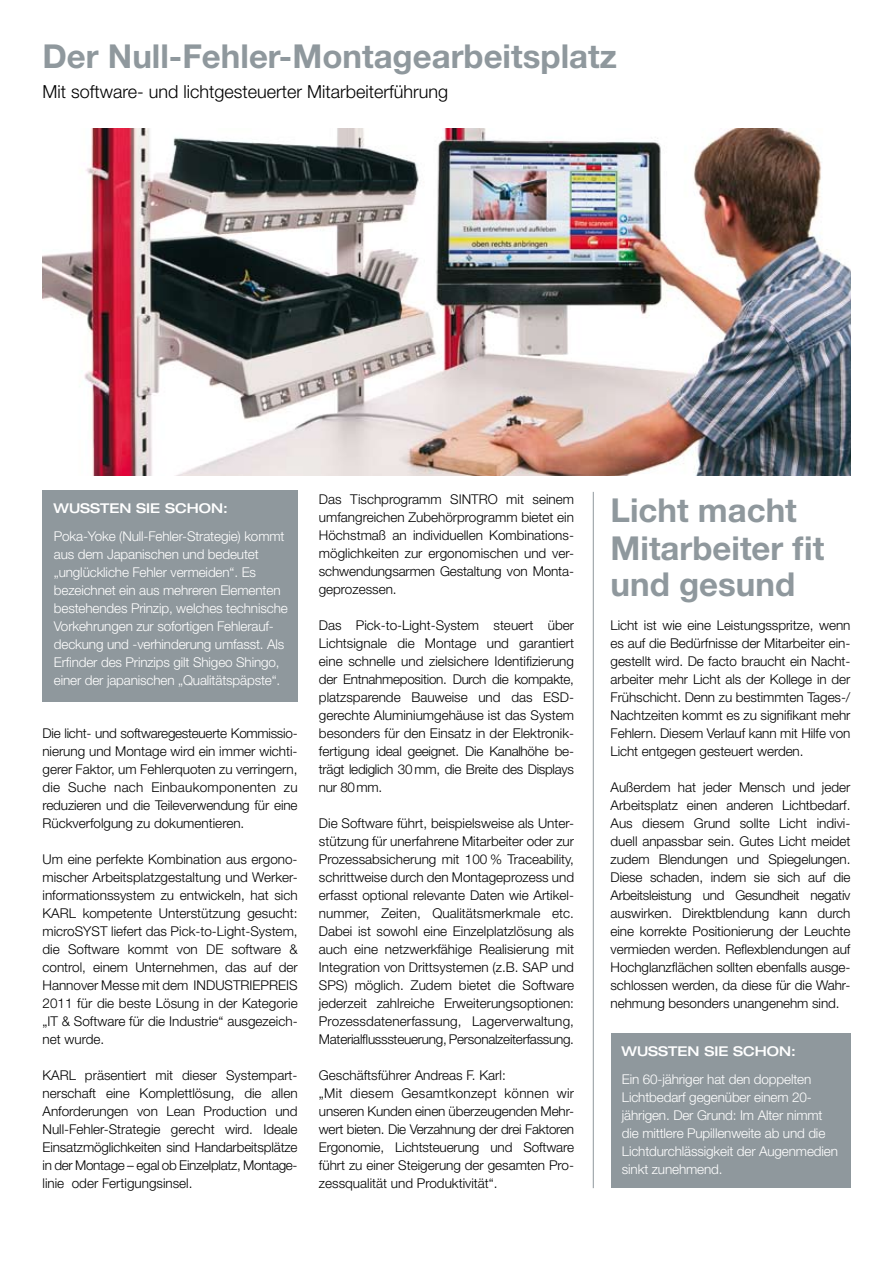
<style>
.page{position:relative;width:893px;height:1263px;background:#fff}
.page>*{position:absolute;margin:0;border:0;box-sizing:border-box;transform-origin:0 0}
.t1{font:700 33px/36.8px "Helvetica Neue";color:#8f989d}
.t2{font:300 18px "Helvetica Neue";color:#000}
.t3{font:300 13.5px/18px "Helvetica Neue";letter-spacing:-.005em;color:#000;text-align:justify}
.t4{font:300 13.5px/18px "Helvetica Neue";letter-spacing:-.01em;color:#fff}
.t5{font:500 expanded 13.5px "Helvetica Neue";color:#fff}
</style>
<div class="page">
<div style="left:611px;top:1033px;width:239px;height:155px;background:#8f989d"></div>
<div style="left:43px;top:490px;width:255px;height:212px;background:#8f989d"></div>
<img style="left:43px;top:128px;width:807px;height:347px">
<hr style="left:593px;top:492px;width:1px;height:696px;background:#8f989d">
<h1 class="t1" style="left:43px;top:37px;width:576px">Der Null-Fehler-Montagearbeitsplatz</h1>
<h2 class="t2" style="left:43px;top:81px;width:407px">Mit software- und lichtgesteuerter Mitarbeiterführung</h2>
<p class="t5" style="left:54px;top:500px;width:176px">WUSSTEN SIE SCHON:</p>
<p class="t4" style="left:54px;top:527px;width:235px">Poka-Yoke (Null-Fehler-Strategie) kommt aus dem Japanischen und bedeutet „unglückliche Fehler vermeiden“. Es bezeichnet ein aus mehreren Elementen bestehendes Prinzip, welches technische Vorkehrungen zur sofortigen Fehlerauf&shy;deckung und -verhinderung umfasst. Als Erfinder des Prinzips gilt Shigeo Shingo, einer der japanischen „Qualitätspäpste“.</p>
<p class="t3" style="left:43px;top:724px;width:257px">Die licht- und softwaregesteuerte Kommissio&shy;nierung und Montage wird ein immer wichti&shy;gerer Faktor, um Fehlerquoten zu verringern, die Suche nach Einbaukomponenten zu reduzieren und die Teileverwendung für eine Rückverfolgung zu dokumentieren.</p>
<p class="t3" style="left:43px;top:850px;width:257px">Um eine perfekte Kombination aus ergono&shy;mischer Arbeitsplatzgestaltung und Werker&shy;informationssystem zu entwickeln, hat sich KARL kompetente Unterstützung gesucht: microSYST liefert das Pick-to-Light-System, die Software kommt von DE software &amp; control, einem Unternehmen, das auf der Hannover Messe mit dem INDUSTRIEPREIS 2011 für die beste Lösung in der Kategorie „IT &amp; Software für die Industrie“ ausgezeich&shy;net wurde.</p>
<p class="t3" style="left:43px;top:1066px;width:257px">KARL präsentiert mit dieser Systempart&shy;nerschaft eine Komplettlösung, die allen Anforderungen von Lean Production und Null-Fehler-Strategie gerecht wird. Ideale Einsatzmöglichkeiten sind Handarbeitsplätze in der Montage – egal ob Einzelplatz, Montage&shy;linie oder Fertigungsinsel.</p>
<p class="t3" style="left:319px;top:490px;width:257px">Das Tischprogramm SINTRO mit seinem umfangreichen Zubehörprogramm bietet ein Höchstmaß an individuellen Kombinations&shy;möglichkeiten zur ergonomischen und ver&shy;schwendungsarmen Gestaltung von Monta&shy;geprozessen.</p>
<p class="t3" style="left:319px;top:616px;width:257px">Das Pick-to-Light-System steuert über Lichtsignale die Montage und garantiert eine schnelle und zielsichere Identifizierung der Entnahmeposition. Durch die kompakte, platzsparende Bauweise und das ESD&shy;gerechte Aluminiumgehäuse ist das System besonders für den Einsatz in der Elektronik&shy;fertigung ideal geeignet. Die Kanalhöhe be&shy;trägt lediglich 30 mm, die Breite des Displays nur 80mm.</p>
<p class="t3" style="left:319px;top:814px;width:257px">Die Software führt, beispielsweise als Unter&shy;stützung für unerfahrene Mitarbeiter oder zur Prozessabsicherung mit 100 % Traceability, schrittweise durch den Montageprozess und erfasst optional relevante Daten wie Artikel&shy;nummer, Zeiten, Qualitätsmerkmale etc.<br>Dabei ist sowohl eine Einzelplatzlösung als auch eine netzwerkfähige Realisierung mit Integration von Drittsystemen (z.B. SAP und SPS) möglich. Zudem bietet die Software jederzeit zahlreiche Erweiterungsoptionen:<br>Prozessdatenerfassung, Lagerverwaltung, Materialflusssteuerung, Personalzeiterfassung.</p>
<p class="t3" style="left:319px;top:1066px;width:257px;text-align:left">Geschäftsführer Andreas F. Karl:<br>„Mit diesem Gesamtkonzept können wir unseren Kunden einen überzeugenden Mehr&shy;wert bieten. Die Verzahnung der drei Faktoren Ergonomie, Lichtsteuerung und Software führt zu einer Steigerung der gesamten Pro&shy;zessqualität und Produktivität“.</p>
<h1 class="t1" style="left:611px;top:491px;width:215px">Licht macht<br>Mitarbeiter fit und gesund</h1>
<p class="t3" style="left:611px;top:616px;width:241px">Licht ist wie eine Leistungsspritze, wenn es auf die Bedürfnisse der Mitarbeiter ein&shy;gestellt wird. De facto braucht ein Nacht&shy;arbeiter mehr Licht als der Kollege in der Frühschicht. Denn zu bestimmten Tages-/ Nachtzeiten kommt es zu signifikant mehr Fehlern. Diesem Verlauf kann mit Hilfe von Licht entgegen gesteuert werden.</p>
<p class="t3" style="left:611px;top:778px;width:241px">Außerdem hat jeder Mensch und jeder Arbeitsplatz einen anderen Lichtbedarf.<br>Aus diesem Grund sollte Licht indivi&shy;duell anpassbar sein. Gutes Licht meidet zudem Blendungen und Spiegelungen.<br>Diese schaden, indem sie sich auf die Arbeitsleistung und Gesundheit negativ auswirken. Direktblendung kann durch eine korrekte Positionierung der Leuchte vermieden werden. Reflexblendungen auf Hochglanzflächen sollten ebenfalls ausge&shy;schlossen werden, da diese für die Wahr&shy;nehmung besonders unangenehm sind.</p>
<p class="t5" style="left:621px;top:1043px;width:176px">WUSSTEN SIE SCHON:</p>
<p class="t4" style="left:622px;top:1069px;width:218px">Ein 60-jähriger hat den doppelten Lichtbedarf gegenüber einem 20- jährigen. Der Grund: Im Alter nimmt die mittlere Pupillenweite ab und die Lichtdurchlässigkeit der Augenmedien sinkt zunehmend.</p>
</div>
